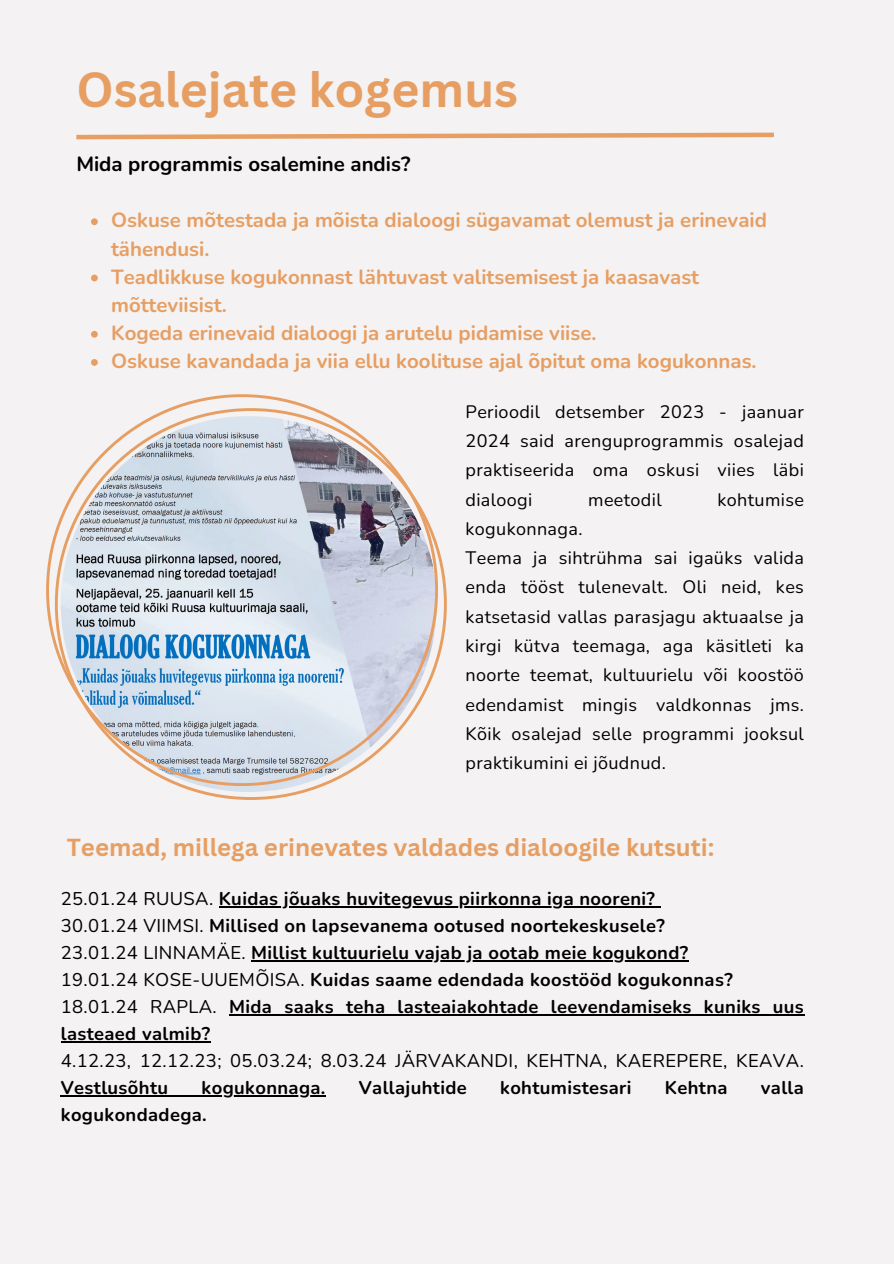
<style>
.page{position:relative;width:894px;height:1264px;background:#fff}
.page>*{position:absolute;margin:0;border:0;box-sizing:border-box;transform-origin:0 0}
.t1{font:700 48px "Canva Sans";color:#e69e63}
.t2{font:700 24px "Canva Sans";color:#e69e63}
.t3{font:700 20.4px/28.2px "Nunito";color:#e69e63}
.t4{font:700 20.4px "Nunito";color:#000}
.t5{font:700 18.45px/27px "Nunito";letter-spacing:.02em;color:#000}
.t6{font:18.45px "Nunito";letter-spacing:.02em;color:#000}
.t7{font:18px/29.2px "Nunito";letter-spacing:.02em;color:#000;text-align:justify}
.s1{font-weight:400}
</style>
<div class="page">
<div style="left:0;top:0;width:893px;height:1263px;background:#f4f2f2"></div>
<svg style="left:91px;top:218px;width:7px;height:7px"></svg>
<svg style="left:91px;top:275px;width:7px;height:6px"></svg>
<svg style="left:91px;top:331px;width:7px;height:7px"></svg>
<svg style="left:91px;top:359px;width:7px;height:7px"></svg>
<hr style="left:219px;top:906px;width:436px;height:1px;background:#000">
<hr style="left:251px;top:960px;width:437px;height:1px;background:#000">
<hr style="left:229px;top:1014px;width:575px;height:1px;background:#000">
<hr style="left:61px;top:1041px;width:149px;height:1px;background:#000">
<hr style="left:61px;top:1095px;width:265px;height:1px;background:#000">
<svg style="left:46px;top:394px;width:268px;height:254px"></svg>
<svg style="left:55px;top:408px;width:391px;height:391px"></svg>
<svg style="left:76px;top:132px;width:698px;height:8px"></svg>
<h1 class="t1" style="left:76px;top:55px;width:443px">Osalejate kogemus</h1>
<p class="t4" style="left:76px;top:150px;width:335px">Mida programmis osalemine andis?</p>
<p class="t3" style="left:111px;top:206px;width:657px">Oskuse mõtestada ja mõista dialoogi sügavamat olemust ja erinevaid tähendusi.<br>Teadlikkuse kogukonnast lähtuvast valitsemisest ja kaasavast mõtteviisist.<br>Kogeda erinevaid dialoogi ja arutelu pidamise viise.<br>Oskuse kavandada ja viia ellu koolituse ajal õpitut oma kogukonnas.</p>
<p class="t7" style="left:465px;top:397px;width:340px">Perioodil detsember 2023 - jaanuar 2024 said arenguprogrammis osalejad praktiseerida oma oskusi viies läbi dialoogi</p>
<p class="t7" style="left:588px;top:485px;width:75px">meetodil</p>
<p class="t7" style="left:717px;top:485px;width:88px">kohtumise</p>
<p class="t7" style="left:465px;top:514px;width:340px;text-align:left">kogukonnaga.<br>Teema ja sihtrühma sai igaüks valida enda tööst tulenevalt. Oli neid, kes katsetasid vallas parasjagu aktuaalse ja kirgi kütva teemaga, aga käsitleti ka noorte teemat, kultuurielu või koostöö edendamist mingis valdkonnas jms.<br>Kõik osalejad selle programmi jooksul praktikumini ei jõudnud.</p>
<h2 class="t2" style="left:67px;top:830px;width:649px">Teemad, millega erinevates valdades dialoogile kutsuti:</h2>
<p class="t5" style="left:61px;top:885px;width:744px"><span class="s1">25.01.24 RUUSA.</span> Kuidas jõuaks huvitegevus piirkonna iga nooreni?<br><span class="s1">30.01.24 VIIMSI.</span> Millised on lapsevanema ootused noortekeskusele?<br><span class="s1">23.01.24 LINNAMÄE.</span> Millist kultuurielu vajab ja ootab meie kogukond?<br><span class="s1">19.01.24 KOSE-UUEMÕISA.</span> Kuidas saame edendada koostööd kogukonnas?<br><span class="s1">18.01.24 RAPLA.</span> Mida saaks teha lasteaiakohtade leevendamiseks kuniks uus lasteaed valmib?</p>
<p class="t6" style="left:61px;top:1048px;width:744px">4.12.23, 12.12.23; 05.03.24; 8.03.24 JÄRVAKANDI, KEHTNA, KAEREPERE, KEAVA.</p>
<p class="t5" style="left:61px;top:1074px;width:109px">Vestlusõhtu</p>
<p class="t5" style="left:201px;top:1074px;width:125px">kogukonnaga.</p>
<p class="t5" style="left:359px;top:1074px;width:109px">Vallajuhtide</p>
<p class="t5" style="left:500px;top:1074px;width:133px">kohtumistesari</p>
<p class="t5" style="left:664px;top:1074px;width:64px">Kehtna</p>
<p class="t5" style="left:760px;top:1074px;width:44px">valla</p>
<p class="t5" style="left:61px;top:1101px;width:147px">kogukondadega.</p>
</div>
